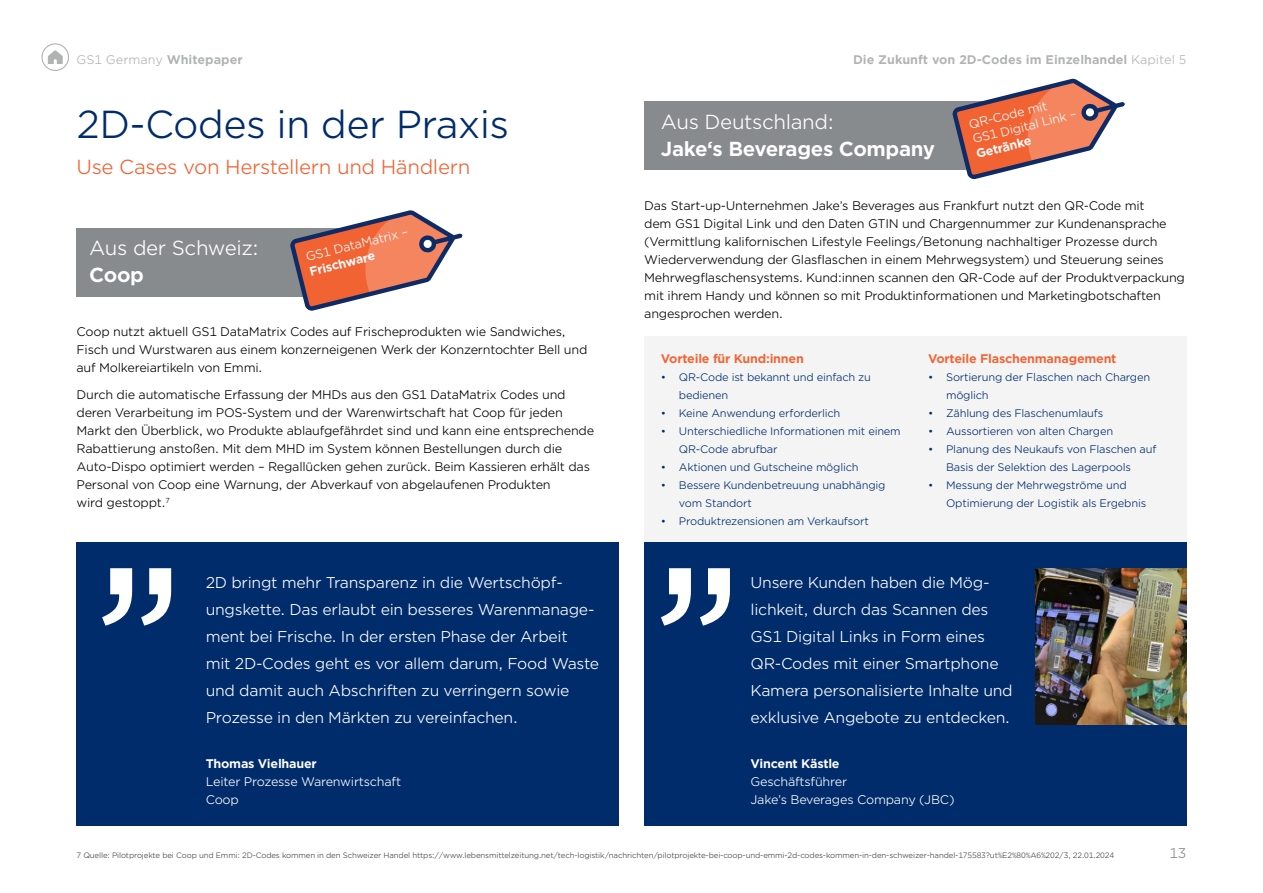
<style>
.page{position:relative;width:1263px;height:893px;background:#fff}
.page>*{position:absolute;margin:0;border:0;box-sizing:border-box;transform-origin:0 0}
.t1{font:37.5px "Gotham Office";letter-spacing:-.02em;color:#002c6c}
.t2{font:19.5px "Gotham Office";letter-spacing:-.02em;color:#f26334}
.t3{font:19.5px "Gotham Office";letter-spacing:-.02em;color:#fff}
.t4{font:700 19.5px "Gotham Office";letter-spacing:-.02em;color:#fff}
.t5{font:15px/27px "Gotham Office";letter-spacing:-.02em;color:#fff}
.t6{font:13.5px "Gotham Office";color:#888b8d}
.t7{font:12px/18px "Gotham Office";letter-spacing:-.02em;color:#000}
.t8{font:12px/18px "Gotham Office";letter-spacing:-.02em;color:#fff}
.t9{font:700 12px "Gotham Office";letter-spacing:-.02em;color:#f26334}
.t10{font:700 12px "Gotham Office";letter-spacing:-.02em;color:#fff}
.t11{font:700 12px "Gotham Office";color:#b1b3b3}
.t12{font:12px "Gotham Office";color:#b1b3b3}
.t13{font:10.5px/18px "Gotham Office";letter-spacing:-.02em;color:#002c6c}
.t14{font:7.5px "Gotham Office";letter-spacing:-.02em;color:#454545}
.s1{font-weight:700}
.s2{font-weight:400}
</style>
<div class="page">
<svg style="left:48px;top:50px;width:15px;height:14px"></svg>
<div style="left:41px;top:43px;width:28px;height:28px;border:1px solid #b1b3b3;border-radius:50%"></div>
<div style="left:644px;top:336px;width:542px;height:274px;background:#f4f4f4"></div>
<div style="left:77px;top:543px;width:542px;height:283px;background:#002c6c"></div>
<div style="left:644px;top:543px;width:542px;height:283px;background:#002c6c"></div>
<div style="left:77px;top:228px;width:277px;height:68px;background:#888b8d"></div>
<div style="left:644px;top:102px;width:353px;height:68px;background:#888b8d"></div>
<svg style="left:102px;top:568px;width:69px;height:58px"></svg>
<svg style="left:661px;top:568px;width:69px;height:58px"></svg>
<svg style="left:952px;top:79px;width:173px;height:100px"></svg>
<svg style="left:290px;top:210px;width:173px;height:101px"></svg>
<img style="left:1035px;top:568px;width:151px;height:157px">
<p class="t12" style="left:77px;top:51px;width:168px">GS1 Germany <span class="s1">Whitepaper</span></p>
<p class="t11" style="left:853px;top:51px;width:335px">Die Zukunft von 2D-Codes im Einzelhandel <span class="s2">Kapitel 5</span></p>
<h1 class="t1" style="left:77px;top:99px;width:434px">2D-Codes in der Praxis</h1>
<h2 class="t2" style="left:77px;top:154px;width:395px">Use Cases von Herstellern und Händlern</h2>
<h2 class="t3" style="left:89px;top:235px;width:171px">Aus der Schweiz:</h2>
<h2 class="t4" style="left:89px;top:261px;width:56px">Coop</h2>
<p class="t8" style="left:304px;top:248px;width:107px;rotate:-14deg">GS1 DataMatrix –</p>
<p class="t10" style="left:308px;top:263px;width:69px;rotate:-14deg">Frischware</p>
<p class="t7" style="left:77px;top:322px;width:512px">Coop nutzt aktuell GS1 DataMatrix Codes auf Frischeprodukten wie Sandwiches,<br>Fisch und Wurstwaren aus einem konzerneigenen Werk der Konzerntochter Bell und auf Molkereiartikeln von Emmi.</p>
<p class="t7" style="left:77px;top:385px;width:519px">Durch die automatische Erfassung der MHDs aus den GS1 DataMatrix Codes und deren Verarbeitung im POS-System und der Warenwirtschaft hat Coop für jeden Markt den Überblick, wo Produkte ablaufgefährdet sind und kann eine entsprechende Rabattierung anstoßen. Mit dem MHD im System können Bestellungen durch die Auto-Dispo optimiert werden – Regallücken gehen zurück. Beim Kassieren erhält das Personal von Coop eine Warnung, der Abverkauf von abgelaufenen Produkten<br>wird gestoppt.<sup>7</sup></p>
<h2 class="t3" style="left:661px;top:109px;width:175px">Aus Deutschland:</h2>
<h2 class="t4" style="left:661px;top:135px;width:276px">Jake‘s Beverages Company</h2>
<p class="t8" style="left:967px;top:117px;width:108px;line-height:15px;rotate:-14deg">QR-Code mit<br>GS1 Digital Link –</p>
<p class="t10" style="left:974px;top:146px;width:58px;rotate:-14deg">Getränke</p>
<p class="t7" style="left:644px;top:196px;width:542px">Das Start-up-Unternehmen Jake’s Beverages aus Frankfurt nutzt den QR-Code mit<br>dem GS1 Digital Link und den Daten GTIN und Chargennummer zur Kundenansprache (Vermittlung kalifornischen Lifestyle Feelings/Betonung nachhaltiger Prozesse durch Wiederverwendung der Glasflaschen in einem Mehrwegsystem) und Steuerung seines Mehrwegflaschensystems. Kund:innen scannen den QR-Code auf der Produktverpackung mit ihrem Handy und können so mit Produktinformationen und Marketingbotschaften angesprochen werden.</p>
<p class="t9" style="left:661px;top:350px;width:144px">Vorteile für Kund:innen</p>
<p class="t13" style="left:679px;top:368px;width:194px;text-indent:-18px">• QR-Code ist bekannt und einfach zu bedienen</p>
<p class="t13" style="left:661px;top:404px;width:181px">• Keine Anwendung erforderlich</p>
<p class="t13" style="left:679px;top:422px;width:223px;text-indent:-18px">• Unterschiedliche Informationen mit einem<br>QR-Code abrufbar</p>
<p class="t13" style="left:661px;top:458px;width:199px">• Aktionen und Gutscheine möglich</p>
<p class="t13" style="left:679px;top:476px;width:208px;text-indent:-18px">• Bessere Kundenbetreuung unabhängig vom Standort</p>
<p class="t13" style="left:661px;top:512px;width:209px">• Produktrezensionen am Verkaufsort</p>
<p class="t9" style="left:928px;top:350px;width:190px">Vorteile Flaschenmanagement</p>
<p class="t13" style="left:946px;top:368px;width:206px;text-indent:-18px">• Sortierung der Flaschen nach Chargen möglich</p>
<p class="t13" style="left:928px;top:404px;width:177px">• Zählung des Flaschenumlaufs</p>
<p class="t13" style="left:928px;top:422px;width:187px">• Aussortieren von alten Chargen</p>
<p class="t13" style="left:946px;top:440px;width:212px;text-indent:-18px">• Planung des Neukaufs von Flaschen auf<br>Basis der Selektion des Lagerpools</p>
<p class="t13" style="left:946px;top:476px;width:202px;text-indent:-18px">• Messung der Mehrwegströme und<br>Optimierung der Logistik als Ergebnis</p>
<p class="t5" style="left:206px;top:569px;width:395px">2D bringt mehr Transparenz in die Wertschöpf&shy;ungskette. Das erlaubt ein besseres Warenmanage&shy;ment bei Frische. In der ersten Phase der Arbeit<br>mit 2D-Codes geht es vor allem darum, Food Waste und damit auch Abschriften zu verringern sowie Prozesse in den Märkten zu vereinfachen.</p>
<p class="t5" style="left:750px;top:569px;width:264px">Unsere Kunden haben die Mög&shy;lichkeit, durch das Scannen des<br>GS1 Digital Links in Form eines<br>QR-Codes mit einer Smartphone<br>Kamera personalisierte Inhalte und exklusive Angebote zu entdecken.</p>
<p class="t10" style="left:206px;top:755px;width:113px">Thomas Vielhauer</p>
<p class="t8" style="left:206px;top:772px;width:197px">Leiter Prozesse Warenwirtschaft<br>Coop</p>
<p class="t10" style="left:750px;top:755px;width:91px">Vincent Kästle</p>
<p class="t8" style="left:750px;top:772px;width:206px">Geschäftsführer<br>Jake’s Beverages Company (JBC)</p>
<p class="t14" style="left:77px;top:850px;width:1039px">7 Quelle: Pilotprojekte bei Coop und Emmi: 2D-Codes kommen in den Schweizer Handel https://www.lebensmittelzeitung.net/tech-logistik/nachrichten/pilotprojekte-bei-coop-und-emmi-2d-codes-kommen-in-den-schweizer-handel-175583?ut%E2%80%A6%202/3, 22.01.2024</p>
<p class="t6" style="left:1169px;top:844px;width:19px">13</p>
</div>
